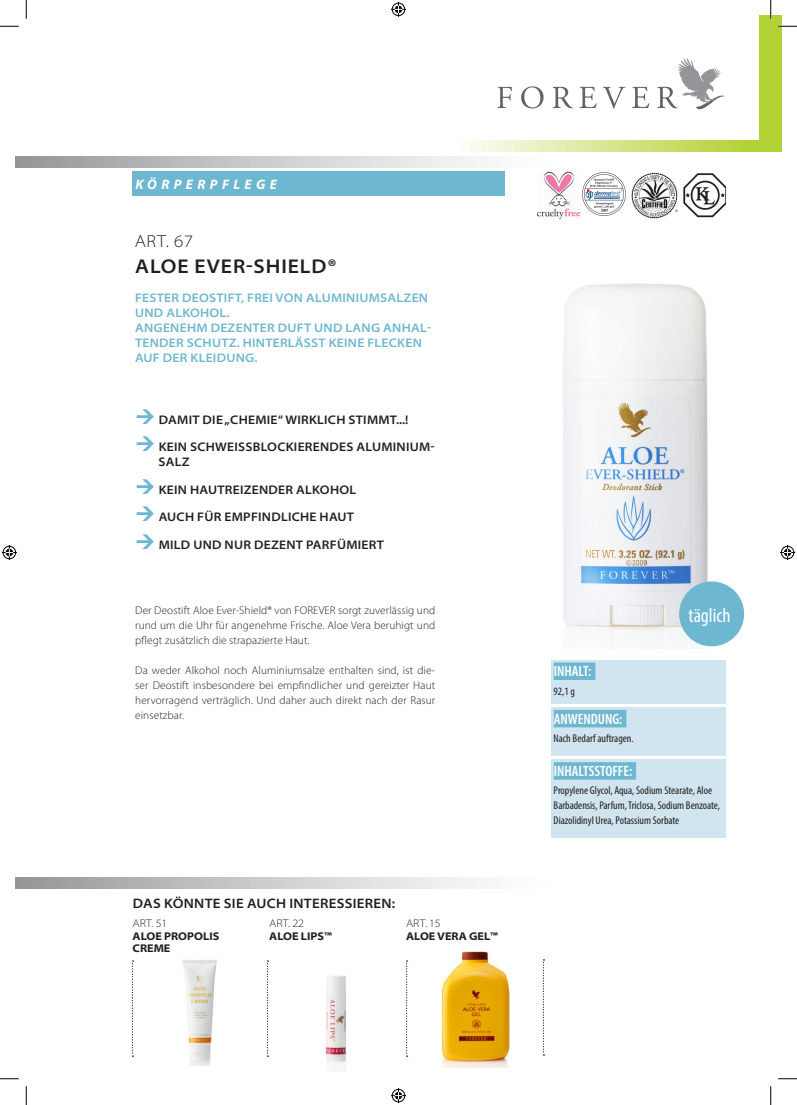
<style>
.page{position:relative;width:797px;height:1105px;background:#fff}
.page>*{position:absolute;margin:0;border:0;box-sizing:border-box;transform-origin:0 0}
.Produktbeschr__LiBü{font:600 semi-expanded 20px "Myriad Pro";letter-spacing:.045em;color:#231f20}
.Artikel-NR____Preis{font:condensed 20px "Myriad Pro";color:#fff}
.Produktbeschr__LiBü-2{font:300 semi-expanded 17.5px "Myriad Pro";color:#231f20}
.Artikel-NR____Preis-2{font:600 condensed 15px "Myriad Pro";color:#fff}
.Produktbeschr__LiBü-3{font:600 semi-expanded 13.75px "Myriad Pro";letter-spacing:.02em;color:#231f20}
.t1{font:italic 700 13.75px "Myriad Pro";letter-spacing:.32em;color:#fff}
.Artikel-NR____Preis-3{font:600 semi-expanded 12.5px/15px "Myriad Pro";letter-spacing:.02em;color:#231f20}
.Artikel-NR____Preis-4{font:600 semi-expanded 12.5px/15px "Myriad Pro";letter-spacing:.02em;color:#6eb7d1}
.Produktbeschr__LiBü-4{font:300 11.25px/15px "Myriad Pro";letter-spacing:.01em;color:#231f20;text-align:justify}
.Artikel-NR____Preis-5{font:condensed 11.25px/15px "Myriad Pro";color:#231f20}
.Artikel-NR____Preis-6{font:700 semi-expanded 11.25px/12.5px "Myriad Pro";color:#231f20}
.Artikel-NR____Preis-7{font:300 semi-expanded 11.25px "Myriad Pro";color:#231f20}
.s1{font-weight:300}
</style>
<div class="page">
<div style="left:133px;top:172px;width:372px;height:24px;background:#6eb7d1"></div>
<svg style="left:16px;top:156px;width:460px;height:12px;background:#c6c7c9"></svg>
<svg style="left:16px;top:877px;width:460px;height:11px;background:#c6c7c9"></svg>
<div style="left:759px;top:16px;width:22px;height:127px;background:#b3d234"></div>
<svg style="left:470px;top:141px;width:311px;height:11px;background:#d2e489"></svg>
<svg style="left:497px;top:87px;width:15px;height:21px"></svg>
<svg style="left:521px;top:86px;width:22px;height:22px"></svg>
<svg style="left:552px;top:87px;width:21px;height:21px"></svg>
<svg style="left:579px;top:87px;width:17px;height:21px"></svg>
<svg style="left:603px;top:87px;width:22px;height:21px"></svg>
<svg style="left:632px;top:87px;width:17px;height:21px"></svg>
<svg style="left:657px;top:58px;width:68px;height:52px"></svg>
<svg style="left:267px;top:960px;width:1px;height:97px"></svg>
<svg style="left:406px;top:960px;width:1px;height:97px"></svg>
<svg style="left:132px;top:960px;width:1px;height:97px"></svg>
<div style="left:551px;top:660px;width:174px;height:43px;background:#d0e5ef"></div>
<div style="left:551px;top:707px;width:174px;height:49px;background:#d0e5ef"></div>
<div style="left:553px;top:662px;width:42px;height:18px;background:#6eb7d1"></div>
<div style="left:553px;top:710px;width:73px;height:17px;background:#6eb7d1"></div>
<div style="left:551px;top:759px;width:174px;height:79px;background:#d0e5ef"></div>
<div style="left:553px;top:762px;width:83px;height:18px;background:#6eb7d1"></div>
<img style="left:182px;top:960px;width:35px;height:105px">
<img style="left:325px;top:975px;width:22px;height:96px">
<img style="left:441px;top:951px;width:69px;height:116px">
<svg style="left:543px;top:959px;width:1px;height:97px"></svg>
<img style="left:562px;top:283px;width:183px;height:364px">
<img style="left:631px;top:172px;width:94px;height:47px">
<img style="left:537px;top:171px;width:89px;height:48px">
<div style="left:679px;top:581px;width:65px;height:65px;background:#6eb7d1;border-radius:50%"></div>
<svg style="left:0;top:25px;width:19px;height:2px"></svg>
<svg style="left:778px;top:25px;width:19px;height:2px"></svg>
<svg style="left:0;top:1078px;width:19px;height:1px"></svg>
<svg style="left:778px;top:1078px;width:19px;height:1px"></svg>
<svg style="left:25px;top:0;width:2px;height:19px"></svg>
<svg style="left:25px;top:1086px;width:2px;height:19px"></svg>
<svg style="left:770px;top:0;width:1px;height:19px"></svg>
<svg style="left:770px;top:1086px;width:1px;height:19px"></svg>
<svg style="left:391px;top:2px;width:15px;height:15px"></svg>
<svg style="left:391px;top:1088px;width:15px;height:15px"></svg>
<svg style="left:2px;top:545px;width:15px;height:15px"></svg>
<svg style="left:780px;top:545px;width:15px;height:15px"></svg>
<p class="t1" style="left:135px;top:175px;width:143px">KÖRPERPFLEGE</p>
<p class="Produktbeschr__LiBü-2" style="left:135px;top:231px;width:59px">ART. 67</p>
<p class="Produktbeschr__LiBü" style="left:135px;top:255px;width:203px">ALOE EVER-SHIELD®</p>
<p class="Artikel-NR____Preis-4" style="left:135px;top:290px;width:297px">FESTER DEOSTIFT, FREI VON ALUMINIUMSALZEN<br>UND ALKOHOL.<br>ANGENEHM DEZENTER DUFT UND LANG ANHAL-<br>TENDER SCHUTZ. HINTERLÄSST KEINE FLECKEN<br>AUF DER KLEIDUNG.</p>
<p class="Artikel-NR____Preis-3" style="left:159px;top:412px;width:251px">DAMIT DIE „CHEMIE“ WIRKLICH STIMMT...!</p>
<p class="Artikel-NR____Preis-3" style="left:158px;top:439px;width:278px">KEIN SCHWEISSBLOCKIERENDES ALUMINIUM-<br>SALZ</p>
<p class="Artikel-NR____Preis-3" style="left:159px;top:482px;width:199px">KEIN HAUTREIZENDER ALKOHOL</p>
<p class="Artikel-NR____Preis-3" style="left:159px;top:510px;width:197px">AUCH FÜR EMPFINDLICHE HAUT</p>
<p class="Artikel-NR____Preis-3" style="left:159px;top:537px;width:227px">MILD UND NUR DEZENT PARFÜMIERT</p>
<p class="Produktbeschr__LiBü-4" style="left:135px;top:602px;width:301px">Der Deostift Aloe Ever-Shield® von FOREVER sorgt zuverlässig und rund um die Uhr für angenehme Frische. Aloe Vera beruhigt und pflegt zusätzlich die strapazierte Haut.</p>
<p class="Produktbeschr__LiBü-4" style="left:135px;top:662px;width:301px">Da weder Alkohol noch Aluminiumsalze enthalten sind, ist die&shy;ser Deostift insbesondere bei empfindlicher und gereizter Haut hervorragend verträglich. Und daher auch direkt nach der Rasur einsetzbar.</p>
<p class="Produktbeschr__LiBü-3" style="left:133px;top:896px;width:264px">DAS KÖNNTE SIE AUCH INTERESSIEREN:</p>
<p class="Artikel-NR____Preis-6" style="left:133px;top:917px;width:88px"><span class="s1">ART. 51<br></span>ALOE PROPOLIS<br>CREME</p>
<p class="Artikel-NR____Preis-6" style="left:269px;top:917px;width:64px"><span class="s1">ART. 22<br></span>ALOE LIPS™</p>
<p class="Artikel-NR____Preis-7" style="left:406px;top:917px;width:36px">ART. 15</p>
<p class="Artikel-NR____Preis-6" style="left:406px;top:930px;width:93px">ALOE VERA GEL™</p>
<p class="Artikel-NR____Preis" style="left:688px;top:603px;width:43px">täglich</p>
<p class="Artikel-NR____Preis-2" style="left:553px;top:663px;width:39px">INHALT:</p>
<p class="Artikel-NR____Preis-5" style="left:553px;top:683px;width:23px">92,1 g</p>
<p class="Artikel-NR____Preis-2" style="left:553px;top:710px;width:70px">ANWENDUNG:</p>
<p class="Artikel-NR____Preis-5" style="left:553px;top:731px;width:82px">Nach Bedarf auftragen.</p>
<p class="Artikel-NR____Preis-2" style="left:553px;top:763px;width:80px">INHALTSSTOFFE:</p>
<p class="Artikel-NR____Preis-5" style="left:553px;top:783px;width:168px">Propylene Glycol, Aqua, Sodium Stearate, Aloe<br>Barbadensis, Parfum, Triclosa, Sodium Benzoate,<br>Diazolidinyl Urea, Potassium Sorbate</p>
</div>
